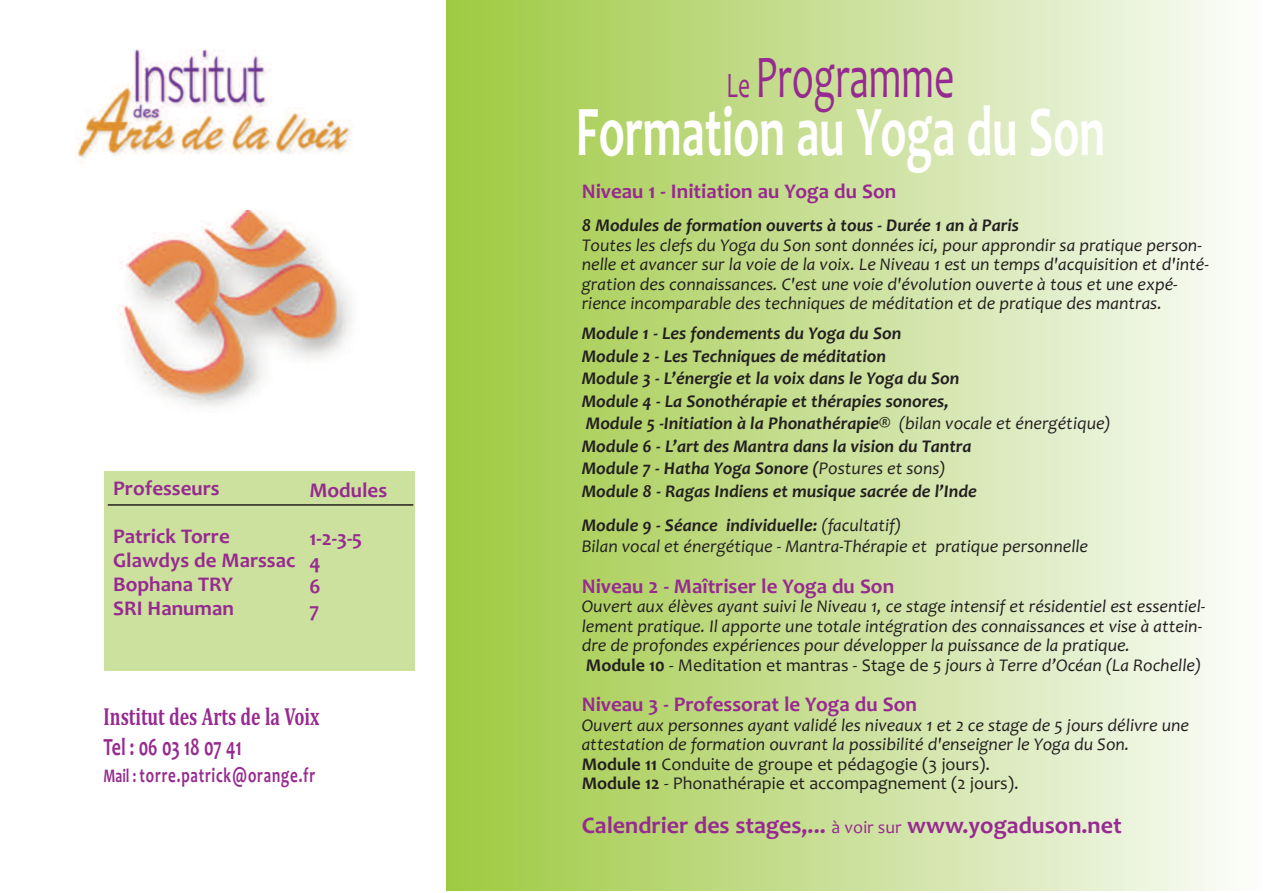
<style>
.page{position:relative;width:1263px;height:893px;background:#fff}
.page>*{position:absolute;margin:0;border:0;box-sizing:border-box;transform-origin:0 0}
.t1{font:700 72px "Candara";color:#fff;scale:.65 1}
.t2{font:61.2px "Candara";color:#972a90;scale:.65 1}
.t3{font:700 24.9px "Cambria";color:#972a90;scale:.72 1}
.t4{font:700 24.9px "Candara";color:#972a90;scale:.72 1}
.t5{font:700 24px "Candara";color:#972a90}
.t6{font:700 21px/24px "Candara";color:#972a90}
.t7{font:700 21px "Candara";letter-spacing:.055em;color:#972a90;scale:.72 1}
.t8{font:italic 18px/19.5px "Candara";color:#231f20}
.t9{font:italic 700 18px/22.5px "Candara";color:#231f20}
.s1{font-size:19.35px}
.s2{font-size:36px}
.s3{font-weight:400}
.s4{font-weight:700}
.s5{font-weight:700;font-style:normal}
.s6{font-style:normal}
.s7{font-weight:400;font-size:18px}
</style>
<div class="page">
<div style="left:104px;top:471px;width:311px;height:200px;background:#cce19e"></div>
<div style="left:446px;top:0;width:817px;height:890px;background:linear-gradient(to right,#9ec840,#fbfcfb)"></div>
<hr style="left:108px;top:504px;width:305px;height:2px;background:#231f20">
<img style="left:118px;top:210px;width:234px;height:197px">
<img style="left:77px;top:49px;width:276px;height:115px">
<p class="t6" style="left:113px;top:476px;width:108px">Professeurs</p>
<p class="t6" style="left:113px;top:524px;width:184px">Patrick Torre<br>Glawdys de Marssac<br>Bophana TRY<br>SRI Hanuman</p>
<p class="t6" style="left:309px;top:477px;width:79px">Modules</p>
<p class="t6" style="left:309px;top:525px;width:54px">1-2-3-5<br>4<br>6<br>7</p>
<h3 class="t3" style="left:104px;top:702px;width:301px">Institut des Arts de la Voix</h3>
<h3 class="t4" style="left:104px;top:732px;width:193px">Tel : 06 03 18 07 41</h3>
<p class="t7" style="left:104px;top:763px;width:295px"><span class="s1">Mail :</span> torre.patrick@orange.fr</p>
<h2 class="t2" style="left:726px;top:40px;width:352px"><span class="s2">Le</span> Programme</h2>
<h1 class="t1" style="left:576px;top:88px;width:816px">Formation au Yoga du Son</h1>
<p class="t6" style="left:582px;top:179px;width:316px">Niveau 1 - Initiation au Yoga du Son</p>
<p class="t9" style="left:582px;top:214px;width:439px">8 Modules de formation ouverts à tous - Durée 1 an à Paris</p>
<p class="t8" style="left:582px;top:235px;width:629px">Toutes les clefs du Yoga du Son sont données ici, pour approndir sa pratique person&shy;nelle et avancer sur la voie de la voix. Le Niveau 1 est un temps d'acquisition et d'inté&shy;gration des connaissances. C'est une voie d'évolution ouverte à tous et une expé&shy;rience incomparable des techniques de méditation et de pratique des mantras.</p>
<p class="t9" style="left:582px;top:322px;width:531px">Module 1 - Les fondements du Yoga du Son<br>Module 2 - Les Techniques de méditation<br>Module 3 - L’énergie et la voix dans le Yoga du Son<br>Module 4 - La Sonothérapie et thérapies sonores,<br>Module 5 -Initiation à la Phonathérapie® <span class="s3">(bilan vocale et énergétique)<br></span>Module 6 - L’art des Mantra dans la vision du Tantra<br>Module 7 - Hatha Yoga Sonore (<span class="s3">Postures et sons)<br></span>Module 8 - Ragas Indiens et musique sacrée de l’Inde</p>
<p class="t8" style="left:582px;top:514px;width:508px;line-height:21px"><span class="s4">Module 9 - Séance individuelle:</span> (facultatif)<br>Bilan vocal et énergétique - Mantra-Thérapie et pratique personnelle</p>
<p class="t6" style="left:582px;top:573px;width:314px">Niveau 2 - Maîtriser le Yoga du Son</p>
<p class="t8" style="left:582px;top:596px;width:625px">Ouvert aux élèves ayant suivi le Niveau 1, ce stage intensif et résidentiel est essentiel&shy;lement pratique. Il apporte une totale intégration des connaissances et vise à attein&shy;dre de profondes expériences pour développer la puissance de la pratique.<br><span class="s5">Module 10</span> <span class="s6">- Meditation et mantras - Stage de</span> 5 jours à Terre d’Océan (La Rochelle)</p>
<p class="t6" style="left:582px;top:692px;width:337px">Niveau 3 - Professorat le Yoga du Son</p>
<p class="t8" style="left:582px;top:715px;width:609px">Ouvert aux personnes ayant validé les niveaux 1 et 2 ce stage de 5 jours délivre une attestation de formation ouvrant la possibilité d'enseigner le Yoga du Son.<br><span class="s5">Module 11</span> <span class="s6">Conduite de groupe et pédagogie (3 jours).<br></span><span class="s5">Module 12</span> <span class="s6">- Phonathérapie et accompagnement (2 jours).</span></p>
<h3 class="t5" style="left:582px;top:810px;width:542px">Calendrier des stages,... <span class="s7">à voir sur</span> www.yogaduson.net</h3>
</div>
